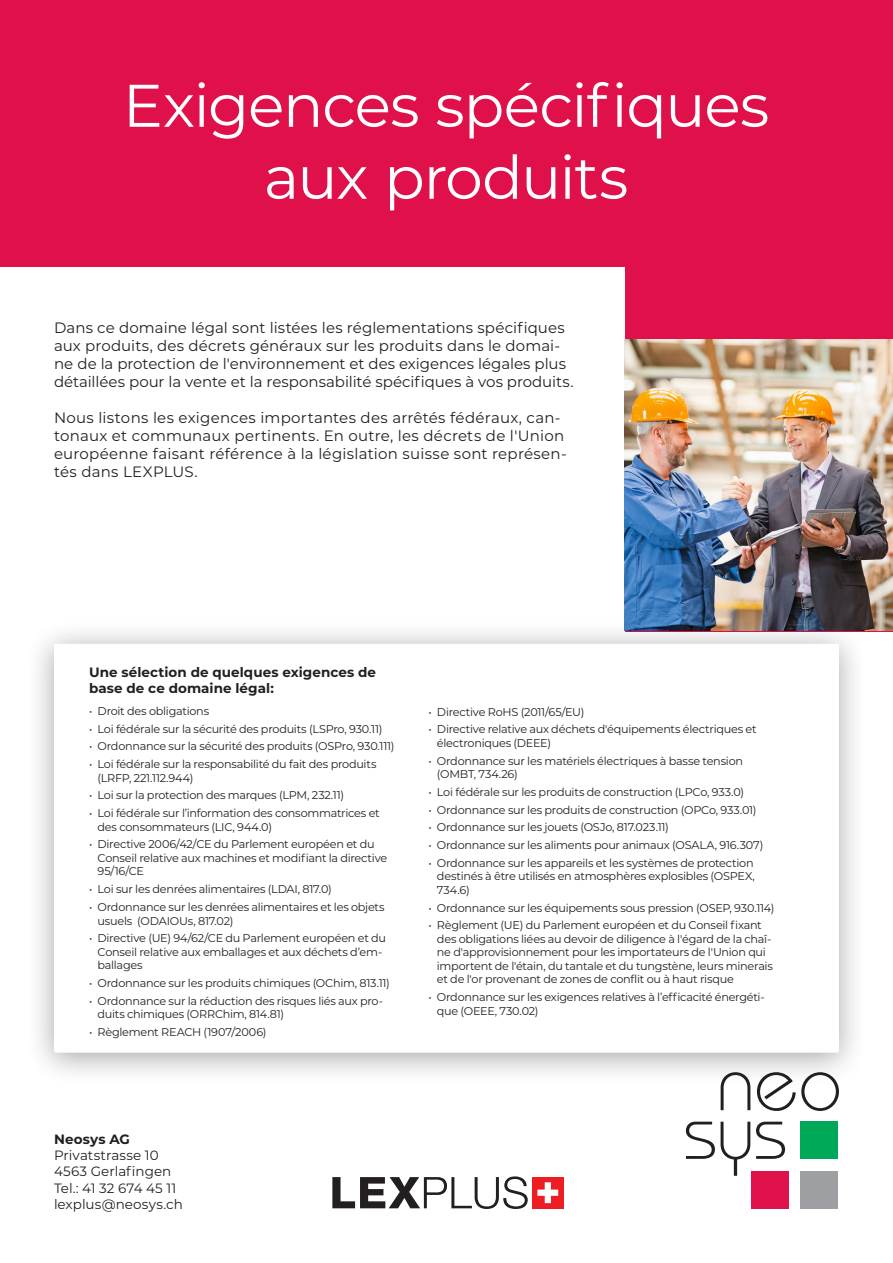
<style>
.page{position:relative;width:893px;height:1263px;background:#fff}
.page>*{position:absolute;margin:0;border:0;box-sizing:border-box;transform-origin:0 0}
.t1{font:60px/72px "Montserrat";letter-spacing:-.02em;color:#fff;text-align:center}
.t2{font:15px/18px "Montserrat";letter-spacing:.01em;color:#231f20}
.t3{font:13.5px/16.2px "Montserrat";letter-spacing:.005em;color:#231f20}
.t4{font:700 13.5px/16.2px "Montserrat";letter-spacing:.005em;color:#231f20}
.t5{font:11.25px/13.5px "Montserrat";letter-spacing:-.025em;color:#231f20}
</style>
<div class="page">
<div style="left:0;top:0;width:893px;height:631px;background:#e0104b"></div>
<div style="left:0;top:268px;width:625px;height:378px;background:#fff"></div>
<div style="left:800px;top:1171px;width:38px;height:38px;background:#9d9fa2"></div>
<div style="left:800px;top:1121px;width:38px;height:38px;background:#00a957"></div>
<div style="left:751px;top:1171px;width:38px;height:38px;background:#e0104b"></div>
<svg style="left:686px;top:1122px;width:29px;height:37px"></svg>
<svg style="left:721px;top:1122px;width:29px;height:54px"></svg>
<svg style="left:756px;top:1122px;width:29px;height:37px"></svg>
<svg style="left:721px;top:1086px;width:29px;height:24px"></svg>
<svg style="left:757px;top:1086px;width:82px;height:25px"></svg>
<svg style="left:332px;top:1176px;width:196px;height:33px"></svg>
<div style="left:532px;top:1177px;width:31px;height:31px;background:#ee1d23"></div>
<svg style="left:537px;top:1182px;width:21px;height:21px"></svg>
<img style="left:625px;top:340px;width:268px;height:291px">
<div style="left:25px;top:619px;width:843px;height:467px;background:#231f20;opacity:.4"></div>
<div style="left:54px;top:644px;width:785px;height:409px;background:#fff;border-radius:2px"></div>
<h1 class="t1" style="left:123px;top:67px;width:648px">Exigences spécifiques aux produits</h1>
<p class="t2" style="left:54px;top:319px;width:521px">Dans ce domaine légal sont listées les réglementations spécifiques aux produits, des décrets généraux sur les produits dans le domai&shy;ne de la protection de l'environnement et des exigences légales plus détaillées pour la vente et la responsabilité spécifiques à vos produits.</p>
<h2 class="t2" style="left:54px;top:409px;width:514px">Nous listons les exigences importantes des arrêtés fédéraux, can&shy;tonaux et communaux pertinents. En outre, les décrets de l'Union européenne faisant référence à la législation suisse sont représen&shy;tés dans LEXPLUS.</h2>
<p class="t4" style="left:89px;top:663px;width:289px">Une sélection de quelques exigences de base de ce domaine légal:</p>
<p class="t5" style="left:89px;top:704px;width:122px">• Droit des obligations</p>
<p class="t5" style="left:89px;top:721px;width:295px">• Loi fédérale sur la sécurité des produits (LSPro, 930.11)</p>
<p class="t5" style="left:89px;top:739px;width:307px">• Ordonnance sur la sécurité des produits (OSPro, 930.111)</p>
<p class="t5" style="left:98px;top:757px;width:280px;text-indent:-9px">• Loi fédérale sur la responsabilité du fait des produits (LRFP, 221.112.944)</p>
<p class="t5" style="left:89px;top:788px;width:257px">• Loi sur la protection des marques (LPM, 232.11)</p>
<p class="t5" style="left:98px;top:806px;width:284px;text-indent:-9px">• Loi fédérale sur l’information des consommatrices et des consommateurs (LIC, 944.0)</p>
<p class="t5" style="left:98px;top:837px;width:291px;text-indent:-9px">• Directive 2006/42/CE du Parlement européen et du<br>Conseil relative aux machines et modifiant la directive<br>95/16/CE</p>
<p class="t5" style="left:89px;top:882px;width:244px">• Loi sur les denrées alimentaires (LDAI, 817.0)</p>
<p class="t5" style="left:98px;top:900px;width:289px;text-indent:-9px">• Ordonnance sur les denrées alimentaires et les objets usuels (ODAIOUs, 817.02)</p>
<p class="t5" style="left:98px;top:931px;width:290px;text-indent:-9px">• Directive (UE) 94/62/CE du Parlement européen et du<br>Conseil relative aux emballages et aux déchets d’em&shy;ballages</p>
<p class="t5" style="left:89px;top:976px;width:302px">• Ordonnance sur les produits chimiques (OChim, 813.11)</p>
<p class="t5" style="left:98px;top:994px;width:287px;text-indent:-9px">• Ordonnance sur la réduction des risques liés aux pro&shy;duits chimiques (ORRChim, 814.81)</p>
<p class="t5" style="left:89px;top:1025px;width:179px">• Règlement REACH (1907/2006)</p>
<p class="t5" style="left:428px;top:704px;width:158px">• Directive RoHS (2011/65/EU)</p>
<p class="t5" style="left:437px;top:722px;width:321px;text-indent:-9px">• Directive relative aux déchets d'équipements électriques et électroniques (DEEE)</p>
<p class="t5" style="left:437px;top:753px;width:308px;text-indent:-9px">• Ordonnance sur les matériels électriques à basse tension (OMBT, 734.26)</p>
<p class="t5" style="left:428px;top:785px;width:317px">• Loi fédérale sur les produits de construction (LPCo, 933.0)</p>
<p class="t5" style="left:428px;top:802px;width:330px">• Ordonnance sur les produits de construction (OPCo, 933.01)</p>
<p class="t5" style="left:428px;top:820px;width:242px">• Ordonnance sur les jouets (OSJo, 817.023.11)</p>
<p class="t5" style="left:428px;top:838px;width:337px">• Ordonnance sur les aliments pour animaux (OSALA, 916.307)</p>
<p class="t5" style="left:437px;top:856px;width:320px;text-align:justify;text-indent:-9px">• Ordonnance sur les appareils et les systèmes de protection destinés à être utilisés en atmosphères explosibles (OSPEX, 734.6)</p>
<p class="t5" style="left:428px;top:900px;width:348px">• Ordonnance sur les équipements sous pression (OSEP, 930.114)</p>
<p class="t5" style="left:437px;top:918px;width:338px;text-indent:-9px">• Règlement (UE) du Parlement européen et du Conseil fixant des obligations liées au devoir de diligence à l'égard de la chaî&shy;ne d'approvisionnement pour les importateurs de l'Union qui importent de l'étain, du tantale et du tungstène, leurs minerais et de l'or provenant de zones de conflit ou à haut risque</p>
<p class="t5" style="left:437px;top:990px;width:329px;text-indent:-9px">• Ordonnance sur les exigences relatives à l’efficacité énergéti&shy;que (OEEE, 730.02)</p>
<p class="t4" style="left:54px;top:1130px;width:77px">Neosys AG</p>
<p class="t3" style="left:54px;top:1147px;width:130px">Privatstrasse 10<br>4563 Gerlafingen<br>Tel.: 41 32 674 45 11 lexplus@neosys.ch</p>
</div>
